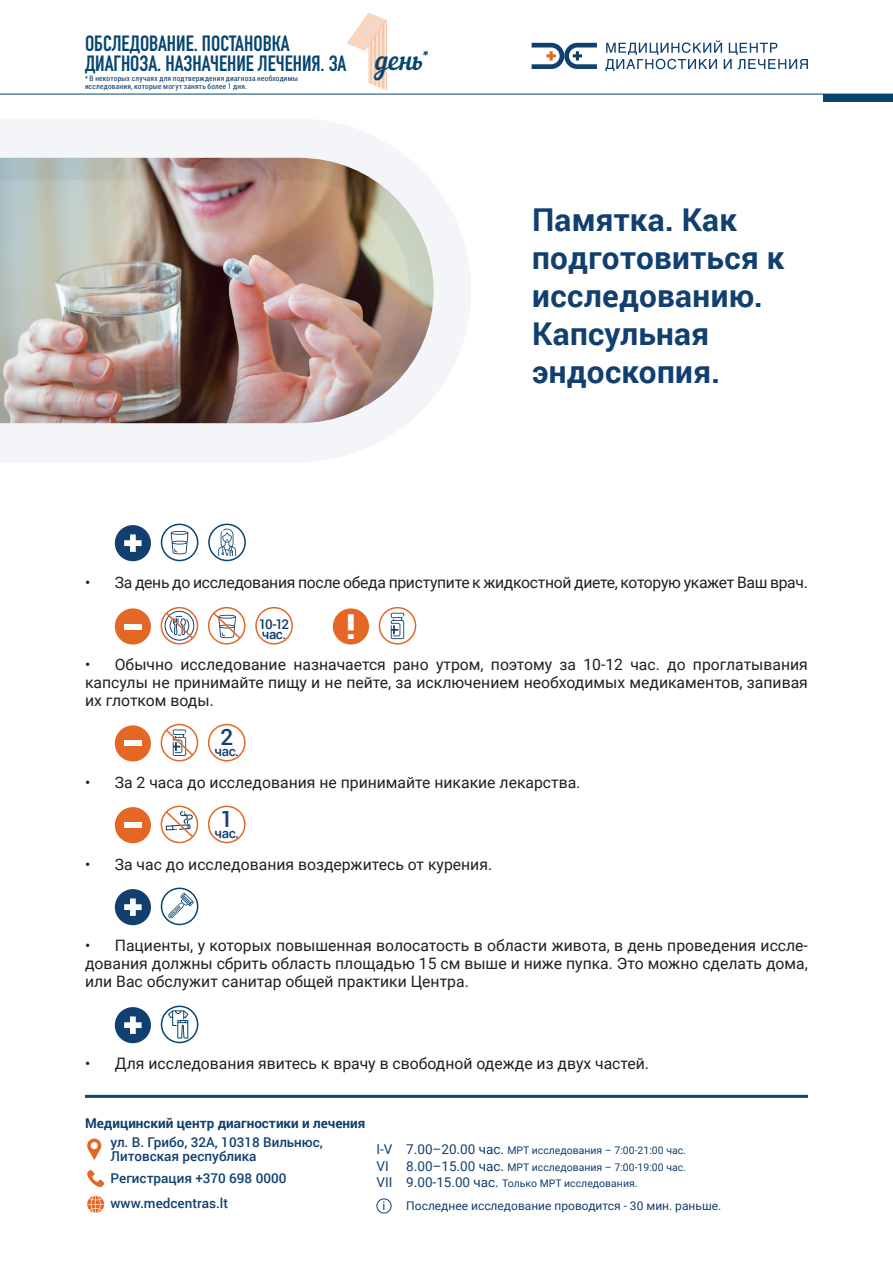
<style>
.page{position:relative;width:893px;height:1263px;background:#fff}
.page>*{position:absolute;margin:0;border:0;box-sizing:border-box;transform-origin:0 0}
.tekstas{font:900 34.5px "Roboto";color:#fff}
.t1{font:700 31.5px/37.8px "Roboto";letter-spacing:.01em;color:#113f6f}
.tekstas-2{font:27px "Nautilus Pompilius";color:#05456f}
.t2{font:500 22.5px "Roboto";color:#113f6f}
.tekstas-3{font:700 21.75px/20.2px "DIN Condensed";color:#05456f}
.tekstas-4{font:15.75px/18px "Roboto";color:#231f20;text-align:justify}
.tekstas-5{font:15.75px "Roboto";letter-spacing:-.02em;color:#231f20}
.t3{font:500 13.5px "Roboto";color:#113f6f}
.t4{font:700 13.5px "Roboto";color:#113f6f}
.t5{font:13.5px "Roboto";color:#113f6f}
.t6{font:12px "Roboto";color:#113f6f}
.t7{font:10.5px "Roboto";color:#113f6f}
.t8{font:7.5px/7.5px "Roboto Condensed";letter-spacing:.03em;color:#113f6f}
.s1{font-size:13.5px}
</style>
<div class="page">
<svg style="left:171px;top:531px;width:17px;height:23px"></svg>
<div style="left:115px;top:608px;width:36px;height:36px;background:#e46725;border-radius:50%"></div>
<div style="left:115px;top:725px;width:36px;height:36px;background:#e46725;border-radius:50%"></div>
<div style="left:115px;top:807px;width:36px;height:36px;background:#e46725;border-radius:50%"></div>
<div style="left:333px;top:608px;width:36px;height:36px;background:#e46725;border-radius:50%"></div>
<hr style="left:0;top:94px;width:893px;height:1px;background:#05456f">
<div style="left:823px;top:94px;width:70px;height:7px;background:#05456f"></div>
<div style="left:124px;top:624px;width:18px;height:5px;background:#fff"></div>
<div style="left:124px;top:740px;width:18px;height:6px;background:#fff"></div>
<div style="left:124px;top:822px;width:18px;height:6px;background:#fff"></div>
<div style="left:161px;top:607px;width:37px;height:37px;border:2px solid #e46725;border-radius:50%"></div>
<svg style="left:164px;top:611px;width:31px;height:30px"></svg>
<div style="left:161px;top:724px;width:37px;height:37px;border:2px solid #e46725;border-radius:50%"></div>
<svg style="left:164px;top:728px;width:31px;height:29px"></svg>
<div style="left:161px;top:806px;width:37px;height:37px;border:2px solid #e46725;border-radius:50%"></div>
<svg style="left:164px;top:809px;width:31px;height:30px"></svg>
<div style="left:208px;top:607px;width:38px;height:37px;border:2px solid #e46725;border-radius:50%"></div>
<svg style="left:211px;top:611px;width:31px;height:29px"></svg>
<div style="left:208px;top:724px;width:38px;height:37px;border:2px solid #e46725;border-radius:50%"></div>
<div style="left:208px;top:806px;width:38px;height:37px;border:2px solid #e46725;border-radius:50%"></div>
<div style="left:255px;top:607px;width:38px;height:37px;border:2px solid #e46725;border-radius:50%"></div>
<div style="left:379px;top:607px;width:37px;height:37px;border:2px solid #e46725;border-radius:50%"></div>
<svg style="left:391px;top:613px;width:13px;height:26px"></svg>
<div style="left:161px;top:1005px;width:37px;height:38px;border:2px solid #05456f;border-radius:50%"></div>
<div style="left:161px;top:524px;width:37px;height:37px;border:2px solid #05456f;border-radius:50%"></div>
<div style="left:161px;top:887px;width:37px;height:38px;border:2px solid #05456f;border-radius:50%"></div>
<div style="left:208px;top:524px;width:38px;height:37px;border:2px solid #05456f;border-radius:50%"></div>
<div style="left:115px;top:1007px;width:36px;height:36px;background:#113f6f;border-radius:50%"></div>
<div style="left:115px;top:525px;width:36px;height:36px;background:#113f6f;border-radius:50%"></div>
<div style="left:115px;top:889px;width:36px;height:36px;background:#113f6f;border-radius:50%"></div>
<svg style="left:124px;top:1016px;width:18px;height:18px"></svg>
<svg style="left:124px;top:534px;width:18px;height:18px"></svg>
<svg style="left:124px;top:898px;width:18px;height:18px"></svg>
<svg style="left:168px;top:1010px;width:20px;height:28px"></svg>
<img style="left:0;top:119px;width:471px;height:343px">
<svg style="left:218px;top:528px;width:18px;height:28px"></svg>
<svg style="left:168px;top:893px;width:26px;height:25px"></svg>
<svg style="left:347px;top:13px;width:40px;height:77px"></svg>
<svg style="left:423px;top:50px;width:5px;height:6px"></svg>
<svg style="left:605px;top:40px;width:203px;height:31px"></svg>
<svg style="left:532px;top:43px;width:65px;height:26px"></svg>
<hr style="left:85px;top:1095px;width:723px;height:3px;background:#05456f">
<svg style="left:87px;top:1138px;width:14px;height:22px"></svg>
<svg style="left:87px;top:1170px;width:17px;height:17px"></svg>
<svg style="left:87px;top:1196px;width:17px;height:17px"></svg>
<div style="left:377px;top:1198px;width:14px;height:15px;border:1px solid #113f6f;border-radius:50%"></div>
<p class="tekstas-3" style="left:85px;top:33px;width:263px">ОБСЛЕДОВАНИЕ. ПОСТАНОВКА<br>ДИАГНОЗА. НАЗНАЧЕНИЕ ЛЕЧЕНИЯ. ЗА</p>
<p class="t8" style="left:85px;top:75px;width:214px">* В некоторых случаях для подтверждения диагноза необходимы исследования, которые могут занять более 1 дня.</p>
<p class="tekstas-2" style="left:375px;top:44px;width:50px">день</p>
<p class="t1" style="left:532px;top:200px;width:254px">Памятка. Как подготовиться к исследованию.</p>
<p class="t1" style="left:532px;top:313px;width:189px">Капсульная эндоскопия.</p>
<p class="tekstas-5" style="left:85px;top:572px;width:724px">• За день до исследования после обеда приступите к жидкостной диете, которую укажет Ваш врач.</p>
<p class="t3" style="left:259px;top:615px;width:32px">10-12</p>
<p class="t3" style="left:262px;top:624px;width:26px">час.</p>
<p class="tekstas" style="left:346px;top:602px;width:11px">!</p>
<p class="tekstas-4" style="left:85px;top:655px;width:724px">• Обычно исследование назначается рано утром, поэтому за 10-12 час. до проглатывания капсулы не принимайте пищу и не пейте, за исключением необходимых медикаментов, запивая их глотком воды.</p>
<p class="t2" style="left:220px;top:721px;width:14px">2</p>
<p class="t3" style="left:215px;top:742px;width:26px">час.</p>
<p class="tekstas-4" style="left:85px;top:773px;width:497px">• За 2 часа до исследования не принимайте никакие лекарства.</p>
<p class="t2" style="left:220px;top:803px;width:14px">1</p>
<p class="t3" style="left:215px;top:824px;width:26px">час.</p>
<p class="tekstas-4" style="left:85px;top:854px;width:409px">• За час до исследования воздержитесь от курения.</p>
<p class="tekstas-4" style="left:85px;top:936px;width:724px">• Пациенты, у которых повышенная волосатость в области живота, в день проведения иссле&shy;дования должны сбрить область площадью 15 см выше и ниже пупка. Это можно сделать дома, или Вас обслужит санитар общей практики Центра.</p>
<p class="tekstas-4" style="left:85px;top:1054px;width:565px">• Для исследования явитесь к врачу в свободной одежде из двух частей.</p>
<p class="t4" style="left:85px;top:1114px;width:282px">Медицинский центр диагностики и лечения</p>
<p class="t3" style="left:111px;top:1133px;width:214px">ул. В. Грибо, 32A, 10318 Вильнюс,</p>
<p class="t3" style="left:111px;top:1147px;width:147px">Литовская республика</p>
<p class="t3" style="left:111px;top:1169px;width:177px">Регистрация +370 698 0000</p>
<p class="t3" style="left:111px;top:1194px;width:119px">www.medcentras.lt</p>
<p class="t7" style="left:377px;top:1143px;width:311px"><span class="s1">I-V 7.00–20.00 час.</span> МРТ исследования – 7:00-21:00 час.</p>
<p class="t5" style="left:377px;top:1156px;width:14px">VI</p>
<p class="t7" style="left:406px;top:1159px;width:281px"><span class="s1">8.00–15.00 час.</span> МРТ исследования – 7:00-19:00 час.</p>
<p class="t7" style="left:377px;top:1176px;width:263px"><span class="s1">VII 9.00-15.00 час.</span> Только МРТ исследования.</p>
<p class="t6" style="left:382px;top:1197px;width:4px">i</p>
<p class="t6" style="left:406px;top:1198px;width:316px">Последнее исследование проводится - 30 мин. раньше.</p>
</div>
